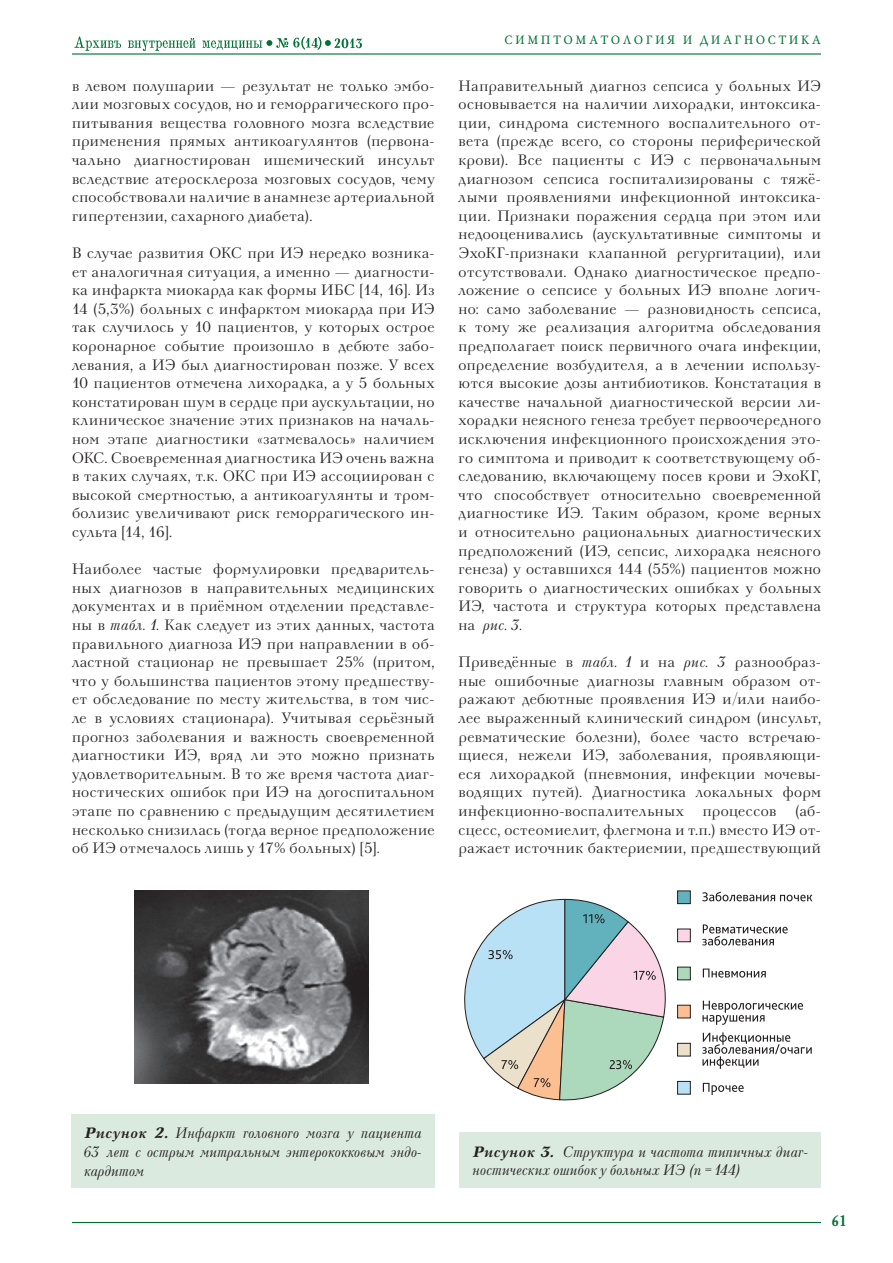
<style>
.page{position:relative;width:893px;height:1263px;background:#fff}
.page>*{position:absolute;margin:0;border:0;box-sizing:border-box;transform-origin:0 0}
.t1{font:15px/18.6px "Neva C";letter-spacing:.035em;color:#231f20;text-align:justify}
.t2{font:italic 15px/18.6px "Neva C";letter-spacing:.015em;color:#231f20}
.t3{font:700 15px "Mysl C";color:#007236}
.t4{font:12px "Mysl C";color:#007236}
.s1{font-style:italic}
.s2{font-weight:700}
</style>
<div class="page">
<svg style="left:74px;top:37px;width:47px;height:14px"></svg>
<svg style="left:128px;top:38px;width:67px;height:13px"></svg>
<svg style="left:202px;top:36px;width:160px;height:14px"></svg>
<hr style="left:72px;top:1222px;width:749px;height:1px;background:#007236">
<hr style="left:72px;top:53px;width:749px;height:2px;background:#007236">
<div style="left:460px;top:1132px;width:361px;height:56px;background:#dbeadf"></div>
<svg style="left:464px;top:899px;width:202px;height:202px"></svg>
<svg style="left:703px;top:1083px;width:41px;height:12px"></svg>
<div style="left:677px;top:1081px;width:14px;height:13px;background:#b9e1f5;border:1px solid #231f20"></div>
<svg style="left:702px;top:1032px;width:110px;height:37px"></svg>
<div style="left:677px;top:1043px;width:14px;height:13px;background:#ebe1cb;border:1px solid #231f20"></div>
<svg style="left:702px;top:1001px;width:101px;height:24px"></svg>
<svg style="left:703px;top:968px;width:63px;height:9px"></svg>
<svg style="left:702px;top:892px;width:110px;height:9px"></svg>
<svg style="left:702px;top:924px;width:86px;height:21px"></svg>
<div style="left:677px;top:1005px;width:14px;height:13px;background:#fbbf92;border:1px solid #231f20"></div>
<div style="left:677px;top:929px;width:14px;height:13px;background:#fad5e5;border:1px solid #231f20"></div>
<div style="left:677px;top:967px;width:14px;height:13px;background:#acd9bb;border:1px solid #231f20"></div>
<div style="left:678px;top:891px;width:12px;height:13px;background:#61b2bd"></div>
<div style="left:677px;top:890px;width:14px;height:14px;border:1px solid #231f20"></div>
<div style="left:71px;top:1114px;width:363px;height:74px;background:#dbeadf"></div>
<img style="left:135px;top:891px;width:233px;height:192px">
<p class="t1" style="left:72px;top:76px;width:364px">в левом полушарии — результат не только эмбо&shy;лии мозговых сосудов, но и геморрагического про&shy;питывания вещества головного мозга вследствие применения прямых антикоагулянтов (первона&shy;чально диагностирован ишемический инсульт вследствие атеросклероза мозговых сосудов, чему способствовали наличие в анамнезе артериальной гипертензии, сахарного диабета).</p>
<p class="t1" style="left:72px;top:244px;width:364px">В случае развития ОКС при ИЭ нередко возника&shy;ет аналогичная ситуация, а именно — диагности&shy;ка инфаркта миокарда как формы ИБС [14, 16]. Из 14 (5,3%) больных с инфарктом миокарда при ИЭ так случилось у 10 пациентов, у которых острое коронарное событие произошло в дебюте забо&shy;левания, а ИЭ был диагностирован позже. У всех 10 пациентов отмечена лихорадка, а у 5 больных констатирован шум в сердце при аускультации, но клиническое значение этих признаков на началь&shy;ном этапе диагностики «затмевалось» наличием ОКС. Своевременная диагностика ИЭ очень важна в таких случаях, т.к. ОКС при ИЭ ассоциирован с высокой смертностью, а антикоагулянты и тром&shy;болизис увеличивают риск геморрагического ин&shy;сульта [14, 16].</p>
<p class="t1" style="left:72px;top:560px;width:364px">Наиболее частые формулировки предваритель&shy;ных диагнозов в направительных медицинских документах и в приёмном отделении представле&shy;ны в <span class="s1">табл. 1.</span> Как следует из этих данных, частота правильного диагноза ИЭ при направлении в об&shy;ластной стационар не превышает 25% (притом, что у большинства пациентов этому предшеству&shy;ет обследование по месту жительства, в том чис&shy;ле в условиях стационара). Учитывая серьёзный прогноз заболевания и важность своевременной диагностики ИЭ, вряд ли это можно признать удовлетворительным. В то же время частота диаг&shy;ностических ошибок при ИЭ на догоспитальном этапе по сравнению с предыдущим десятилетием несколько снизилась (тогда верное предположение об ИЭ отмечалось лишь у 17% больных) [5].</p>
<p class="t4" style="left:505px;top:34px;width:318px">СИМПТОМАТОЛОГИЯ И ДИАГНОСТИКА</p>
<p class="t1" style="left:458px;top:76px;width:364px">Направительный диагноз сепсиса у больных ИЭ основывается на наличии лихорадки, интоксика&shy;ции, синдрома системного воспалительного от&shy;вета (прежде всего, со стороны периферической крови). Все пациенты с ИЭ с первоначальным диагнозом сепсиса госпитализированы с тяжё&shy;лыми проявлениями инфекционной интоксика&shy;ции. Признаки поражения сердца при этом или недооценивались (аускультативные симптомы и ЭхоКГ-признаки клапанной регургитации), или отсутствовали. Однако диагностическое предпо&shy;ложение о сепсисе у больных ИЭ вполне логич&shy;но: само заболевание — разновидность сепсиса, к тому же реализация алгоритма обследования предполагает поиск первичного очага инфекции, определение возбудителя, а в лечении использу&shy;ются высокие дозы антибиотиков. Констатация в качестве начальной диагностической версии ли&shy;хорадки неясного генеза требует первоочередного исключения инфекционного происхождения это&shy;го симптома и приводит к соответствующему об&shy;следованию, включающему посев крови и ЭхоКГ, что способствует относительно своевременной диагностике ИЭ. Таким образом, кроме верных и относительно рациональных диагностических предположений (ИЭ, сепсис, лихорадка неясного генеза) у оставшихся 144 (55%) пациентов можно говорить о диагностических ошибках у больных ИЭ, частота и структура которых представлена на <span class="s1">рис. 3.</span></p>
<p class="t1" style="left:458px;top:653px;width:364px">Приведённые в <span class="s1">табл. 1</span> и на <span class="s1">рис. 3</span> разнообраз&shy;ные ошибочные диагнозы главным образом от&shy;ражают дебютные проявления ИЭ и/или наибо&shy;лее выраженный клинический синдром (инсульт, ревматические болезни), более часто встречаю&shy;щиеся, нежели ИЭ, заболевания, проявляющи&shy;еся лихорадкой (пневмония, инфекции мочевы&shy;водящих путей). Диагностика локальных форм инфекционно-воспалительных</p>
<p class="t1" style="left:458px;top:802px;width:364px;text-indent:337px">(аб&shy;сцесс, остеомиелит, флегмона и т.п.) вместо ИЭ от&shy;ражает источник бактериемии, предшествующий</p>
<p class="t1" style="left:703px;top:802px;width:75px">процессов</p>
<p class="t2" style="left:84px;top:1124px;width:339px;text-align:justify"><span class="s2">Рисунок 2.</span> Инфаркт головного мозга у пациента 63 лет с острым митральным энтерококковым эндо&shy;кардитом</p>
<p class="t2" style="left:472px;top:1142px;width:337px"><span class="s2">Рисунок 3.</span> Структура и частота типичных диаг&shy;ностических ошибок у больных ИЭ (n = 144)</p>
<p class="t3" style="left:832px;top:1212px;width:17px">61</p>
</div>
